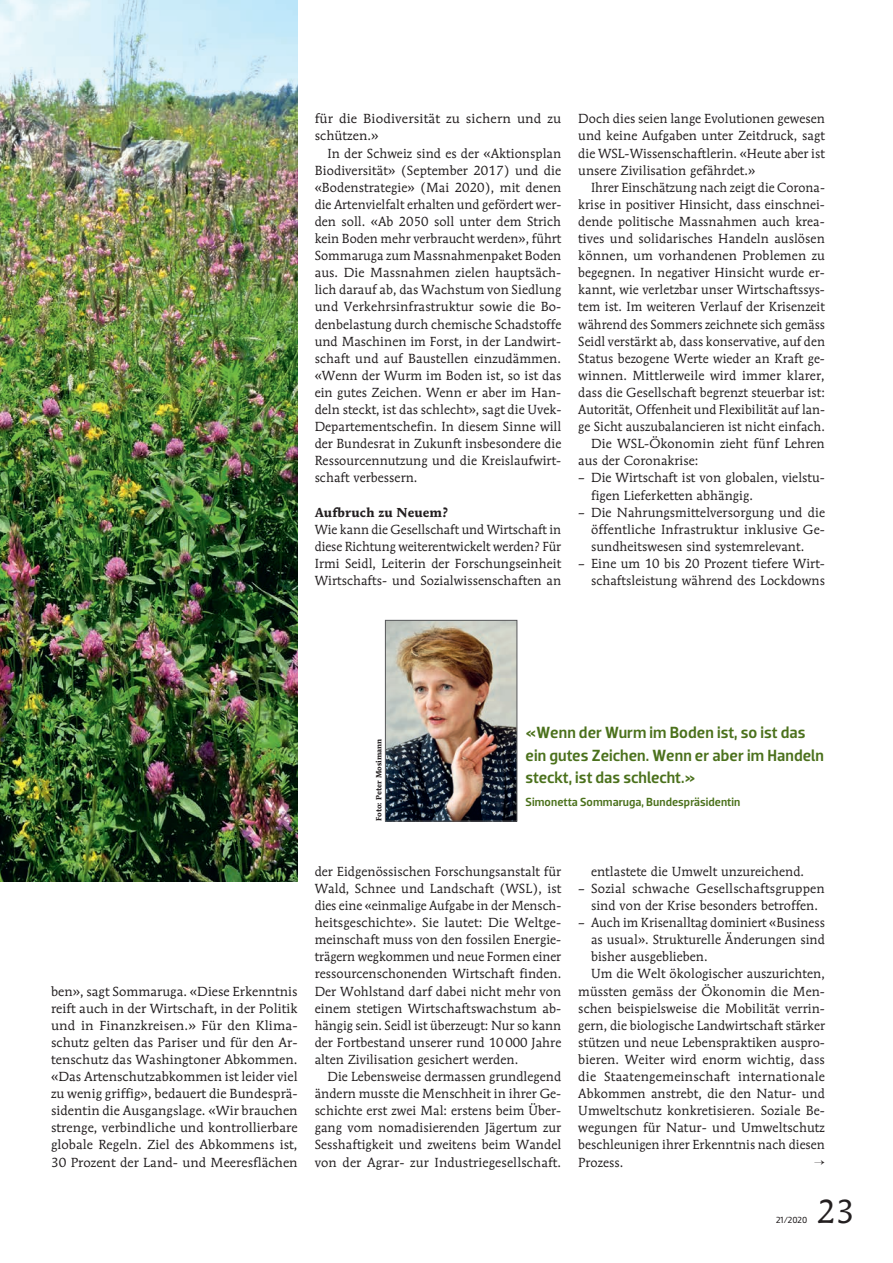
<style>
.page{position:relative;width:893px;height:1263px;background:#fff}
.page>*{position:absolute;margin:0;border:0;box-sizing:border-box;transform-origin:0 0}
.t1{font:33px "Mendoza Roman";color:#231f20}
.t2{font:500 16.5px/22.5px "Dobra";color:#4b711c}
.t3{font:13.05px/17.1px "Mendoza Roman";letter-spacing:.005em;color:#231f20;text-align:justify}
.t4{font:13.05px/17.1px "Mendoza Roman";letter-spacing:.005em;color:#231f20;scale:1.04 1}
.t5{font:700 12.9px "Mendoza Roman";letter-spacing:.005em;color:#231f20}
.t6{font:500 12px "Dobra";letter-spacing:.005em;color:#4b711c}
.t7{font:9px "Dobra";color:#231f20}
.t8{font:700 7.5px "Mendoza Roman";letter-spacing:.005em;color:#231f20}
</style>
<div class="page">
<img style="left:0;top:0;width:298px;height:881px">
<img style="left:387px;top:622px;width:128px;height:197px">
<div style="left:385px;top:620px;width:132px;height:201px;border:1px solid #57585a"></div>
<p class="t4" style="left:315px;top:110px;width:238px">für die Biodiversität zu sichern und zu schützen.»</p>
<p class="t3" style="left:315px;top:144px;width:248px;text-indent:13px">In der Schweiz sind es der «Aktionsplan Biodiversität» (September 2017) und die «Bodenstrategie» (Mai 2020), mit denen die Artenvielfalt erhalten und gefördert wer&shy;den soll. «Ab 2050 soll unter dem Strich kein Boden mehr verbraucht werden», führt Sommaruga zum Massnahmenpaket Boden aus. Die Massnahmen zielen hauptsäch&shy;lich darauf ab, das Wachstum von Siedlung und Verkehrsinfrastruktur sowie die Bo&shy;denbelastung durch chemische Schadstoffe und Maschinen im Forst, in der Landwirt&shy;schaft und auf Baustellen einzudämmen. «Wenn der Wurm im Boden ist, so ist das ein gutes Zeichen. Wenn er aber im Han&shy;deln steckt, ist das schlecht», sagt die Uvek-Departementschefin. In diesem Sinne will der Bundesrat in Zukunft insbesondere die Ressourcennutzung und die Kreislaufwirt&shy;schaft verbessern.</p>
<p class="t5" style="left:315px;top:504px;width:135px">Aufbruch zu Neuem?</p>
<p class="t3" style="left:315px;top:521px;width:248px">Wie kann die Gesellschaft und Wirtschaft in diese Richtung weiterentwickelt werden? Für Irmi Seidl, Leiterin der Forschungseinheit Wirtschafts- und Sozialwissenschaften an</p>
<p class="t3" style="left:578px;top:110px;width:248px">Doch dies seien lange Evolutionen gewesen und keine Aufgaben unter Zeitdruck, sagt die WSL-Wissenschaftlerin. «Heute aber ist unsere Zivilisation gefährdet.»</p>
<p class="t3" style="left:591px;top:179px;width:235px">Ihrer Einschätzung nach zeigt die Corona-</p>
<p class="t3" style="left:578px;top:196px;width:248px">krise in positiver Hinsicht, dass einschnei-</p>
<p class="t3" style="left:578px;top:213px;width:248px">dende politische Massnahmen auch krea-</p>
<p class="t3" style="left:578px;top:230px;width:248px">tives und solidarisches Handeln auslösen</p>
<p class="t3" style="left:578px;top:247px;width:248px">können, um vorhandenen Problemen zu</p>
<p class="t3" style="left:578px;top:264px;width:248px">begegnen. In negativer Hinsicht wurde er-</p>
<p class="t3" style="left:578px;top:281px;width:248px">kannt, wie verletzbar unser Wirtschaftssys-</p>
<p class="t3" style="left:578px;top:298px;width:248px">tem ist. Im weiteren Verlauf der Krisenzeit</p>
<p class="t3" style="left:578px;top:315px;width:248px">während des Sommers zeichnete sich gemäss</p>
<p class="t3" style="left:578px;top:332px;width:248px">Seidl verstärkt ab, dass konservative, auf den</p>
<p class="t3" style="left:578px;top:350px;width:248px">Status bezogene Werte wieder an Kraft ge-</p>
<p class="t3" style="left:578px;top:367px;width:248px">winnen. Mittlerweile wird immer klarer,</p>
<p class="t3" style="left:578px;top:384px;width:248px">dass die Gesellschaft begrenzt steuerbar ist:</p>
<p class="t3" style="left:578px;top:401px;width:248px">Autorität, Offenheit und Flexibilität auf lan-</p>
<p class="t3" style="left:578px;top:418px;width:248px">ge Sicht auszubalancieren ist nicht einfach.</p>
<p class="t3" style="left:591px;top:435px;width:235px">Die WSL-Ökonomin zieht fünf Lehren</p>
<p class="t3" style="left:578px;top:452px;width:122px">aus der Coronakrise:</p>
<p class="t3" style="left:591px;top:469px;width:235px;text-indent:-13px">– Die Wirtschaft ist von globalen, vielstu&shy;figen Lieferketten abhängig.</p>
<p class="t3" style="left:591px;top:503px;width:235px;text-indent:-13px">– Die Nahrungsmittelversorgung und die öffentliche Infrastruktur inklusive Ge&shy;sundheitswesen sind systemrelevant.</p>
<p class="t3" style="left:578px;top:555px;width:248px;text-align:right">– Eine um 10 bis 20 Prozent tiefere Wirt&shy;schaftsleistung während des Lockdowns</p>
<p class="t8" style="left:374px;top:821px;width:84px;rotate:-90deg">Foto: Peter Mosimann</p>
<p class="t2" style="left:526px;top:722px;width:300px">«Wenn der Wurm im Boden ist, so ist das ein gutes Zeichen. Wenn er aber im Handeln steckt, ist das schlecht.»</p>
<p class="t6" style="left:526px;top:795px;width:216px">Simonetta Sommaruga, Bundespräsidentin</p>
<p class="t3" style="left:51px;top:982px;width:248px">ben», sagt Sommaruga. «Diese Erkenntnis reift auch in der Wirtschaft, in der Politik und in Finanzkreisen.» Für den Klima&shy;schutz gelten das Pariser und für den Ar&shy;tenschutz das Washingtoner Abkommen. «Das Artenschutzabkommen ist leider viel zu wenig griffig», bedauert die Bundesprä&shy;sidentin die Ausgangslage. «Wir brauchen strenge, verbindliche und kontrollierbare globale Regeln. Ziel des Abkommens ist, 30 Prozent der Land- und Meeresflächen</p>
<p class="t3" style="left:315px;top:863px;width:248px">der Eidgenössischen Forschungsanstalt für Wald, Schnee und Landschaft (WSL), ist dies eine «einmalige Aufgabe in der Mensch&shy;heitsgeschichte». Sie lautet: Die Weltge&shy;meinschaft muss von den fossilen Energie&shy;trägern wegkommen und neue Formen einer ressourcenschonenden Wirtschaft finden.<br>Der Wohlstand darf dabei nicht mehr von einem stetigen Wirtschaftswachstum ab&shy;hängig sein. Seidl ist überzeugt: Nur so kann der Fortbestand unserer rund 10000 Jahre alten Zivilisation gesichert werden.</p>
<p class="t3" style="left:315px;top:1068px;width:248px;text-indent:13px">Die Lebensweise dermassen grundlegend ändern musste die Menschheit in ihrer Ge&shy;schichte erst zwei Mal: erstens beim Über&shy;gang vom nomadisierenden Jägertum zur Sesshaftigkeit und zweitens beim Wandel von der Agrar- zur Industriegesellschaft.</p>
<p class="t3" style="left:591px;top:863px;width:215px">entlastete die Umwelt unzureichend.</p>
<p class="t3" style="left:578px;top:880px;width:248px;text-align:center">– Sozial schwache Gesellschaftsgruppen sind von der Krise besonders betroffen.</p>
<p class="t3" style="left:578px;top:914px;width:248px">– Auch im Krisenalltag dominiert «Business</p>
<p class="t3" style="left:591px;top:931px;width:235px">as usual». Strukturelle Änderungen sind</p>
<p class="t3" style="left:591px;top:948px;width:118px">bisher ausgeblieben.</p>
<p class="t3" style="left:591px;top:965px;width:235px">Um die Welt ökologischer auszurichten,</p>
<p class="t3" style="left:578px;top:982px;width:248px">müssten gemäss der Ökonomin die Men-</p>
<p class="t3" style="left:578px;top:999px;width:248px">schen beispielsweise die Mobilität verrin-</p>
<p class="t3" style="left:578px;top:1016px;width:248px">gern, die biologische Landwirtschaft stärker</p>
<p class="t3" style="left:578px;top:1034px;width:248px">stützen und neue Lebenspraktiken auspro-</p>
<p class="t3" style="left:578px;top:1051px;width:248px">bieren. Weiter wird enorm wichtig, dass</p>
<p class="t3" style="left:578px;top:1068px;width:248px">die Staatengemeinschaft internationale</p>
<p class="t3" style="left:578px;top:1085px;width:248px">Abkommen anstrebt, die den Natur- und</p>
<p class="t3" style="left:578px;top:1102px;width:248px">Umweltschutz konkretisieren. Soziale Be-</p>
<p class="t3" style="left:578px;top:1119px;width:248px">wegungen für Natur- und Umweltschutz</p>
<p class="t3" style="left:578px;top:1136px;width:248px">beschleunigen ihrer Erkenntnis nach diesen</p>
<p class="t3" style="left:578px;top:1153px;width:47px">Prozess.</p>
<p class="t7" style="left:776px;top:1214px;width:33px">21/2020</p>
<h1 class="t1" style="left:817px;top:1191px;width:39px">23</h1>
</div>
